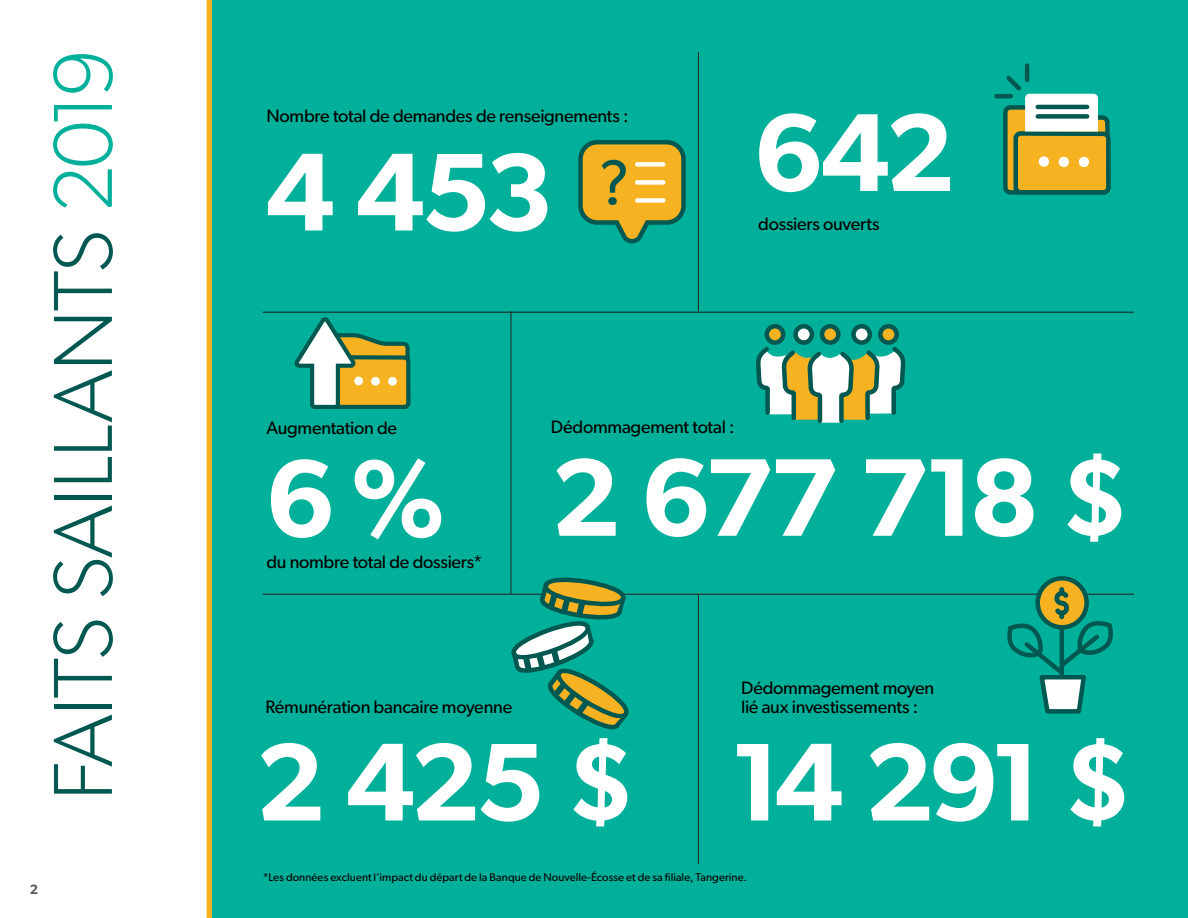
<style>
.page{position:relative;width:1188px;height:918px;background:#fff}
.page>*{position:absolute;margin:0;border:0;box-sizing:border-box;transform-origin:0 0}
.t1{font:600 110.85px "Gibson";letter-spacing:-.04em;color:#fff}
.t2{font:300 84px "Gibson";letter-spacing:-.02em;color:#005850}
.t3{font:18px/19.5px "Gibson";letter-spacing:-.015em;color:#000}
.t4{font:600 13.5px "Gibson";color:#58595b}
.t5{font:11.25px "Gibson";letter-spacing:.005em;color:#000}
.s1{color:#00b09a}
</style>
<div class="page">
<div style="left:212px;top:0;width:976px;height:918px;background:#00b09a"></div>
<hr style="left:263px;top:312px;width:871px;height:1px;background:#231f20">
<hr style="left:263px;top:594px;width:871px;height:1px;background:#231f20">
<hr style="left:698px;top:52px;width:1px;height:259px;background:#231f20">
<hr style="left:511px;top:311px;width:1px;height:283px;background:#231f20">
<hr style="left:698px;top:594px;width:1px;height:270px;background:#231f20">
<div style="left:207px;top:0;width:5px;height:918px;background:#f6b221"></div>
<svg style="left:1001px;top:72px;width:110px;height:123px"></svg>
<hr style="left:1025px;top:66px;width:4px;height:14px;background:#005850">
<hr style="left:996px;top:94px;width:15px;height:4px;background:#005850">
<svg style="left:767px;top:326px;width:16px;height:17px"></svg>
<div style="left:765px;top:324px;width:20px;height:21px;border:4px solid #005850;border-radius:50%"></div>
<svg style="left:822px;top:326px;width:16px;height:17px"></svg>
<div style="left:820px;top:324px;width:21px;height:21px;border:4px solid #005850;border-radius:50%"></div>
<svg style="left:880px;top:326px;width:17px;height:17px"></svg>
<div style="left:878px;top:324px;width:21px;height:21px;border:4px solid #005850;border-radius:50%"></div>
<svg style="left:853px;top:326px;width:17px;height:17px"></svg>
<div style="left:851px;top:324px;width:21px;height:21px;border:4px solid #005850;border-radius:50%"></div>
<svg style="left:796px;top:326px;width:16px;height:17px"></svg>
<div style="left:793px;top:324px;width:21px;height:21px;border:4px solid #005850;border-radius:50%"></div>
<svg style="left:756px;top:343px;width:150px;height:80px"></svg>
<svg style="left:578px;top:140px;width:108px;height:104px"></svg>
<svg style="left:325px;top:311px;width:87px;height:284px"></svg>
<div style="left:335px;top:355px;width:75px;height:54px;border:4px solid #005850;border-radius:4px"></div>
<svg style="left:294px;top:314px;width:114px;height:97px"></svg>
<svg style="left:1038px;top:578px;width:49px;height:49px"></svg>
<div style="left:1035px;top:576px;width:54px;height:54px;border:4px solid #005850;border-radius:50%"></div>
<svg style="left:1000px;top:587px;width:120px;height:127px"></svg>
<svg style="left:508px;top:574px;width:128px;height:156px"></svg>
<h2 class="t2" style="left:32px;top:801px;width:753px;rotate:-90deg">FAITS SAILLANTS <span class="s1">2019</span></h2>
<p class="t4" style="left:30px;top:881px;width:10px">2</p>
<p class="t3" style="left:266px;top:106px;width:364px">Nombre total de demandes de renseignements :</p>
<h1 class="t1" style="left:266px;top:126px;width:290px">4 453</h1>
<h1 class="t1" style="left:754px;top:86px;width:202px">642</h1>
<p class="t3" style="left:758px;top:214px;width:123px">dossiers ouverts</p>
<p class="t3" style="left:266px;top:418px;width:132px">Augmentation de</p>
<p class="t3" style="left:551px;top:417px;width:185px">Dédommagement total :</p>
<h1 class="t1" style="left:266px;top:432px;width:182px">6 %</h1>
<p class="t3" style="left:266px;top:552px;width:218px">du nombre total de dossiers*</p>
<h1 class="t1" style="left:551px;top:431px;width:580px">2 677 718 $</h1>
<p class="t3" style="left:266px;top:697px;width:248px">Rémunération bancaire moyenne</p>
<p class="t3" style="left:741px;top:678px;width:195px">Dédommagement moyen lié aux investissements :</p>
<h1 class="t1" style="left:256px;top:716px;width:878px">2 425 $ 14 291 $</h1>
<p class="t5" style="left:263px;top:870px;width:486px">*Les données excluent l’impact du départ de la Banque de Nouvelle-Écosse et de sa filiale, Tangerine.</p>
</div>
